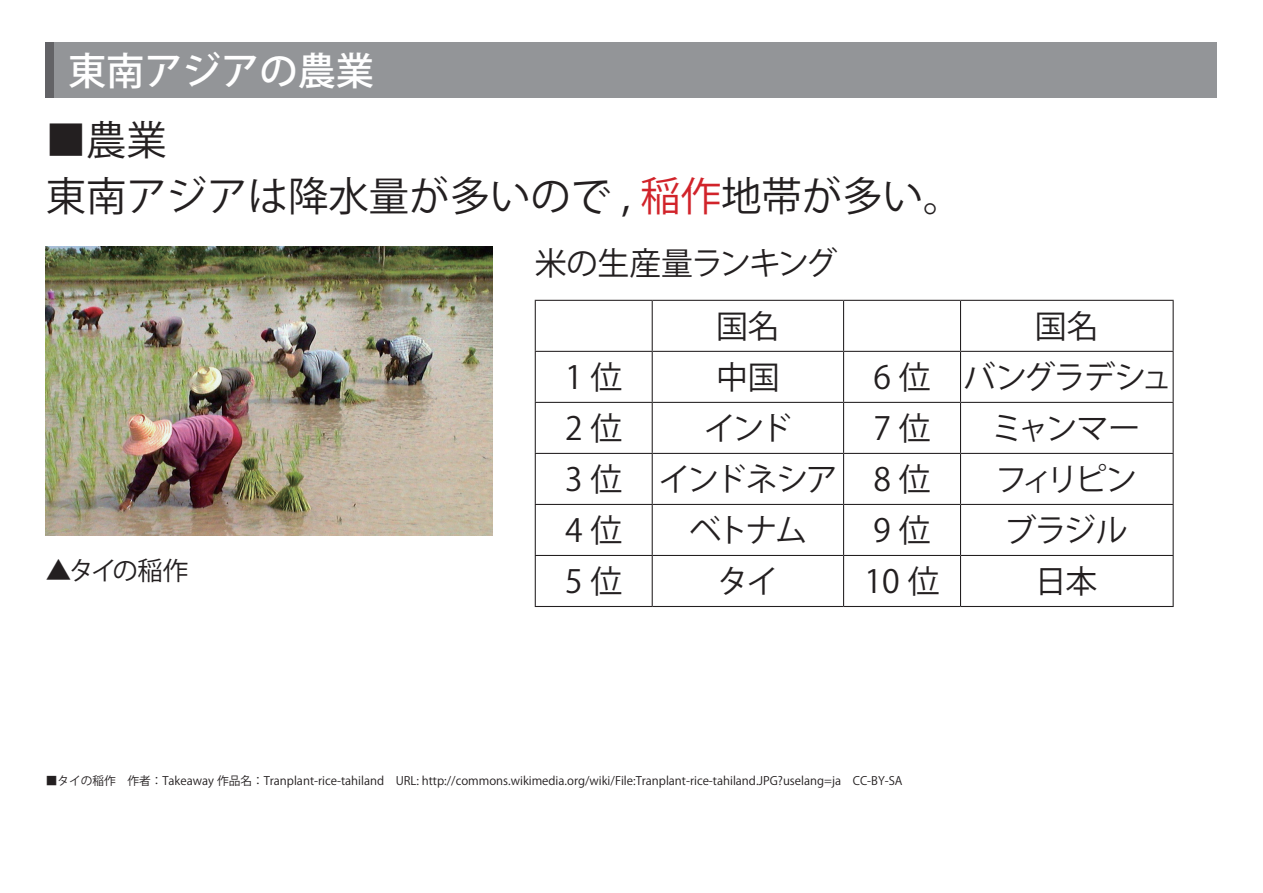
<style>
.page{position:relative;width:1263px;height:893px;background:#fff}
.page>*{position:absolute;margin:0;border:0;box-sizing:border-box;transform-origin:0 0}
.t1{font:40.35px/56.4px "Koz Go Pr 6 N";color:#231f20}
.t2{font:500 38.25px "Koz Go Pr 6 N";color:#fff}
.t3{font:31.95px "Koz Go Pr 6 N";letter-spacing:-.055em;color:#231f20}
.t4{font:25.5px "Koz Go Pr 6 N";letter-spacing:-.07em;color:#231f20}
.t5{font:11.7px "Koz Go Pr 6 N";color:#231f20}
.s1{color:#d1232a}
</style>
<div class="page">
<img style="left:46px;top:247px;width:446px;height:289px">
<hr style="left:535px;top:300px;width:117px;height:1px;background:#231f20">
<hr style="left:535px;top:301px;width:1px;height:50px;background:#231f20">
<hr style="left:652px;top:300px;width:191px;height:1px;background:#231f20">
<hr style="left:652px;top:301px;width:1px;height:50px;background:#231f20">
<hr style="left:843px;top:300px;width:117px;height:1px;background:#231f20">
<hr style="left:843px;top:301px;width:1px;height:50px;background:#231f20">
<hr style="left:960px;top:300px;width:214px;height:1px;background:#231f20">
<hr style="left:960px;top:301px;width:1px;height:50px;background:#231f20">
<hr style="left:1172px;top:301px;width:2px;height:50px;background:#231f20">
<hr style="left:535px;top:351px;width:117px;height:1px;background:#231f20">
<hr style="left:535px;top:352px;width:1px;height:50px;background:#231f20">
<hr style="left:652px;top:351px;width:191px;height:1px;background:#231f20">
<hr style="left:652px;top:352px;width:1px;height:50px;background:#231f20">
<hr style="left:843px;top:351px;width:117px;height:1px;background:#231f20">
<hr style="left:843px;top:352px;width:1px;height:50px;background:#231f20">
<hr style="left:960px;top:351px;width:214px;height:1px;background:#231f20">
<hr style="left:960px;top:352px;width:1px;height:50px;background:#231f20">
<hr style="left:1172px;top:352px;width:2px;height:50px;background:#231f20">
<hr style="left:535px;top:402px;width:117px;height:1px;background:#231f20">
<hr style="left:535px;top:403px;width:1px;height:50px;background:#231f20">
<hr style="left:652px;top:402px;width:191px;height:1px;background:#231f20">
<hr style="left:652px;top:403px;width:1px;height:50px;background:#231f20">
<hr style="left:843px;top:402px;width:117px;height:1px;background:#231f20">
<hr style="left:843px;top:403px;width:1px;height:50px;background:#231f20">
<hr style="left:960px;top:402px;width:214px;height:1px;background:#231f20">
<hr style="left:960px;top:403px;width:1px;height:50px;background:#231f20">
<hr style="left:1172px;top:403px;width:2px;height:50px;background:#231f20">
<hr style="left:535px;top:453px;width:117px;height:1px;background:#231f20">
<hr style="left:535px;top:454px;width:1px;height:50px;background:#231f20">
<hr style="left:652px;top:453px;width:191px;height:1px;background:#231f20">
<hr style="left:652px;top:454px;width:1px;height:50px;background:#231f20">
<hr style="left:843px;top:453px;width:117px;height:1px;background:#231f20">
<hr style="left:843px;top:454px;width:1px;height:50px;background:#231f20">
<hr style="left:960px;top:453px;width:214px;height:1px;background:#231f20">
<hr style="left:960px;top:454px;width:1px;height:50px;background:#231f20">
<hr style="left:1172px;top:454px;width:2px;height:50px;background:#231f20">
<hr style="left:535px;top:504px;width:117px;height:1px;background:#231f20">
<hr style="left:535px;top:505px;width:1px;height:50px;background:#231f20">
<hr style="left:652px;top:504px;width:191px;height:1px;background:#231f20">
<hr style="left:652px;top:505px;width:1px;height:50px;background:#231f20">
<hr style="left:843px;top:504px;width:117px;height:1px;background:#231f20">
<hr style="left:843px;top:505px;width:1px;height:50px;background:#231f20">
<hr style="left:960px;top:504px;width:214px;height:1px;background:#231f20">
<hr style="left:960px;top:505px;width:1px;height:50px;background:#231f20">
<hr style="left:1172px;top:505px;width:2px;height:50px;background:#231f20">
<hr style="left:535px;top:555px;width:117px;height:1px;background:#231f20">
<hr style="left:535px;top:556px;width:1px;height:50px;background:#231f20">
<hr style="left:652px;top:555px;width:191px;height:1px;background:#231f20">
<hr style="left:652px;top:556px;width:1px;height:50px;background:#231f20">
<hr style="left:843px;top:555px;width:117px;height:1px;background:#231f20">
<hr style="left:843px;top:556px;width:1px;height:50px;background:#231f20">
<hr style="left:960px;top:555px;width:214px;height:1px;background:#231f20">
<hr style="left:960px;top:556px;width:1px;height:50px;background:#231f20">
<hr style="left:1172px;top:556px;width:2px;height:50px;background:#231f20">
<hr style="left:535px;top:606px;width:117px;height:1px;background:#231f20">
<hr style="left:652px;top:606px;width:191px;height:1px;background:#231f20">
<hr style="left:843px;top:606px;width:117px;height:1px;background:#231f20">
<hr style="left:960px;top:606px;width:214px;height:1px;background:#231f20">
<div style="left:46px;top:43px;width:1171px;height:55px;background:#939598"></div>
<div style="left:46px;top:43px;width:8px;height:55px;background:#636366"></div>
<h2 class="t2" style="left:68px;top:49px;width:308px">東南アジアの農業</h2>
<h1 class="t1" style="left:46px;top:112px;width:919px">■農業<br>東南アジアは降水量が多いので , <span class="s1">稲作</span>地帯が多い。</h1>
<h3 class="t3" style="left:535px;top:245px;width:304px">米の生産量ランキング</h3>
<h3 class="t4" style="left:46px;top:556px;width:144px">▲タイの稲作</h3>
<h3 class="t3" style="left:716px;top:308px;width:65px">国名</h3>
<h3 class="t3" style="left:1035px;top:308px;width:65px">国名</h3>
<h3 class="t3" style="left:565px;top:359px;width:59px">1 位</h3>
<h3 class="t3" style="left:716px;top:359px;width:65px">中国</h3>
<h3 class="t3" style="left:873px;top:359px;width:301px">6 位 バングラデシュ</h3>
<h3 class="t3" style="left:565px;top:410px;width:59px">2 位</h3>
<h3 class="t3" style="left:704px;top:410px;width:90px">インド</h3>
<h3 class="t3" style="left:873px;top:410px;width:59px">7 位</h3>
<h3 class="t3" style="left:991px;top:410px;width:151px">ミャンマー</h3>
<h3 class="t3" style="left:565px;top:461px;width:367px">3 位 インドネシア 8位</h3>
<h3 class="t3" style="left:995px;top:461px;width:143px">フィリピン</h3>
<h3 class="t3" style="left:565px;top:512px;width:59px">4 位</h3>
<h3 class="t3" style="left:689px;top:512px;width:119px">ベトナム</h3>
<h3 class="t3" style="left:873px;top:512px;width:59px">9位</h3>
<h3 class="t3" style="left:1004px;top:512px;width:125px">ブラジル</h3>
<h3 class="t3" style="left:565px;top:563px;width:59px">5 位</h3>
<h3 class="t3" style="left:717px;top:563px;width:63px">タイ</h3>
<h3 class="t3" style="left:864px;top:563px;width:77px">10 位</h3>
<h3 class="t3" style="left:1035px;top:563px;width:64px">日本</h3>
<p class="t5" style="left:46px;top:774px;width:858px">■タイの稲作　作者：Takeaway 作品名：Tranplant-rice-tahiland　URL: http://commons.wikimedia.org/wiki/File:Tranplant-rice-tahiland.JPG?uselang=ja　CC-BY-SA</p>
</div>
